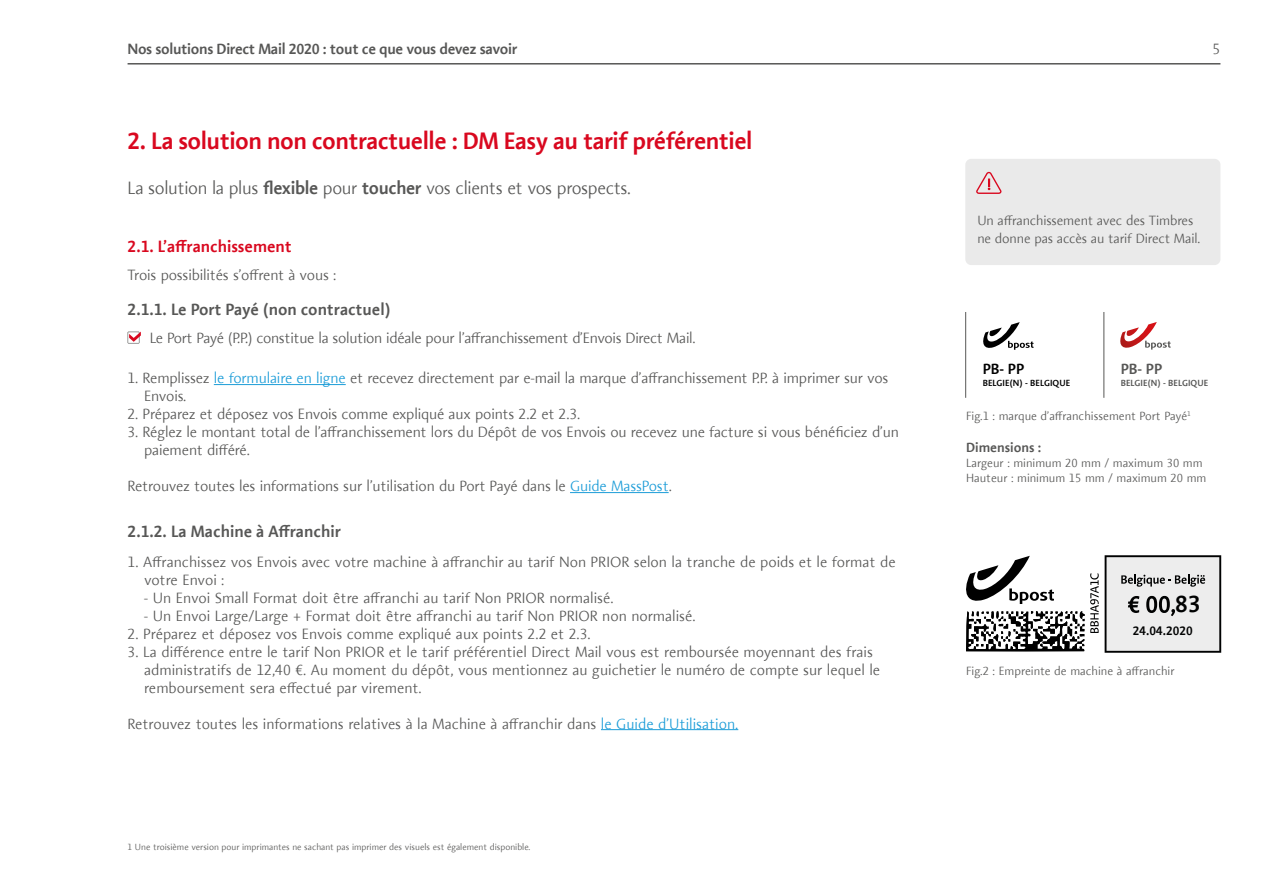
<style>
.page{position:relative;width:1263px;height:893px;background:#fff}
.page>*{position:absolute;margin:0;border:0;box-sizing:border-box;transform-origin:0 0}
.t1{font:600 24px "Aroma No 2 LT Com";letter-spacing:-.02em;color:#d9081f}
.t2{font:600 23.85px "Aroma No 2 LT Com";color:#010202}
.t3{font:300 18px "Aroma No 2 LT Com";letter-spacing:-.02em;color:#575756}
.t4{font:600 16.5px "Aroma No 2 LT Com";color:#575756}
.t5{font:600 16.5px "Aroma No 2 LT Com";color:#d9081f}
.t6{font:300 15px/18px "Aroma No 2 LT Com";letter-spacing:-.01em;color:#575756}
.t7{font:600 15px "Aroma No 2 LT Com";letter-spacing:-.02em;color:#575756}
.t8{font:600 15px "Aroma No 2 LT Com";color:#000}
.t9{font:300 13.5px/18px "Aroma No 2 LT Com";letter-spacing:-.01em;color:#575756}
.t10{font:600 13.5px "Aroma No 2 LT Com";color:#575756}
.t11{font:600 12.45px "Aroma No 2 LT Com";color:#010202}
.t12{font:300 12px/15px "Aroma No 2 LT Com";color:#575756}
.t13{font:300 9px "Aroma No 2 LT Com";color:#575756}
.t14{font:600 9px "Aroma No 2 LT Com";letter-spacing:.01em;color:#000}
.t15{font:600 9px "Aroma No 2 LT Com";letter-spacing:.01em;color:#575756}
.s1{font-weight:600}
.s2{color:#1d9dd8}
</style>
<div class="page">
<hr style="left:128px;top:63px;width:1092px;height:2px;background:#575756">
<hr style="left:214px;top:384px;width:132px;height:1px;background:#1d9dd8">
<hr style="left:570px;top:492px;width:99px;height:1px;background:#1d9dd8">
<hr style="left:601px;top:729px;width:137px;height:1px;background:#1d9dd8">
<div style="left:965px;top:159px;width:255px;height:106px;background:#eaeaea;border-radius:6px"></div>
<svg style="left:128px;top:332px;width:13px;height:11px"></svg>
<hr style="left:965px;top:312px;width:1px;height:86px;background:#575756">
<hr style="left:1103px;top:312px;width:1px;height:86px;background:#575756">
<svg style="left:983px;top:322px;width:50px;height:28px"></svg>
<svg style="left:1120px;top:322px;width:51px;height:28px"></svg>
<svg style="left:966px;top:555px;width:255px;height:98px"></svg>
<svg style="left:976px;top:172px;width:25px;height:22px"></svg>
<p class="t7" style="left:128px;top:39px;width:391px">Nos solutions Direct Mail 2020 : tout ce que vous devez savoir</p>
<p class="t6" style="left:1212px;top:40px;width:9px">5</p>
<h1 class="t1" style="left:128px;top:125px;width:626px">2. La solution non contractuelle : DM Easy au tarif préférentiel</h1>
<p class="t3" style="left:128px;top:176px;width:505px">La solution la plus <span class="s1">flexible</span> pour <span class="s1">toucher</span> vos clients et vos prospects.</p>
<p class="t5" style="left:128px;top:236px;width:166px">2.1. L’affranchissement</p>
<p class="t6" style="left:128px;top:266px;width:210px">Trois possibilités s’offrent à vous :</p>
<p class="t4" style="left:128px;top:298px;width:264px">2.1.1. Le Port Payé (non contractuel)</p>
<p class="t6" style="left:150px;top:329px;width:547px">Le Port Payé (P.P.) constitue la solution idéale pour l’affranchissement d’Envois Direct Mail.</p>
<p class="t6" style="left:144px;top:369px;width:746px;text-indent:-16px">1. Remplissez <span class="s2">le formulaire en ligne</span> et recevez directement par e-mail la marque d’affranchissement P.P. à imprimer sur vos<br>Envois.</p>
<p class="t6" style="left:128px;top:405px;width:454px">2. Préparez et déposez vos Envois comme expliqué aux points 2.2 et 2.3.</p>
<p class="t6" style="left:144px;top:423px;width:756px;text-indent:-16px">3. Réglez le montant total de l’affranchissement lors du Dépôt de vos Envois ou recevez une facture si vous bénéficiez d’un paiement différé.</p>
<p class="t6" style="left:128px;top:477px;width:546px">Retrouvez toutes les informations sur l’utilisation du Port Payé dans le <span class="s2">Guide MassPost</span>.</p>
<p class="t4" style="left:128px;top:520px;width:215px">2.1.2. La Machine à Affranchir</p>
<p class="t6" style="left:144px;top:552px;width:753px;text-indent:-16px">1. Affranchissez vos Envois avec votre machine à affranchir au tarif Non PRIOR selon la tranche de poids et le format de votre Envoi :</p>
<p class="t6" style="left:144px;top:588px;width:471px">- Un Envoi Small Format doit être affranchi au tarif Non PRIOR normalisé.</p>
<p class="t6" style="left:144px;top:606px;width:553px">- Un Envoi Large/Large + Format doit être affranchi au tarif Non PRIOR non normalisé.</p>
<p class="t6" style="left:128px;top:624px;width:465px">2. Préparez et déposez vos Envois comme expliqué aux points 2.2 et 2.3.</p>
<p class="t6" style="left:144px;top:642px;width:738px;text-indent:-16px">3. La différence entre le tarif Non PRIOR et le tarif préférentiel Direct Mail vous est remboursée moyennant des frais administratifs de 12,40 €. Au moment du dépôt, vous mentionnez au guichetier le numéro de compte sur lequel le remboursement sera effectué par virement.</p>
<p class="t6" style="left:128px;top:714px;width:612px">Retrouvez toutes les informations relatives à la Machine à affranchir dans <span class="s2">le Guide d’Utilisation.</span></p>
<p class="t13" style="left:128px;top:842px;width:404px">1 Une troisième version pour imprimantes ne sachant pas imprimer des visuels est également disponible.</p>
<p class="t9" style="left:977px;top:211px;width:224px">Un affranchissement avec des Timbres ne donne pas accès au tarif Direct Mail.</p>
<p class="t8" style="left:983px;top:359px;width:43px">PB- PP</p>
<p class="t14" style="left:983px;top:377px;width:89px">BELGIE(N) - BELGIQUE</p>
<p class="t7" style="left:1121px;top:359px;width:43px">PB- PP</p>
<p class="t15" style="left:1121px;top:377px;width:89px">BELGIE(N) - BELGIQUE</p>
<p class="t12" style="left:966px;top:408px;width:226px">Fig.1 : marque d’affranchissement Port Payé<sup>1</sup></p>
<p class="t10" style="left:966px;top:438px;width:77px">Dimensions :</p>
<p class="t12" style="left:966px;top:455px;width:242px">Largeur : minimum 20 mm / maximum 30 mm<br>Hauteur : minimum 15 mm / maximum 20 mm</p>
<h2 class="t2" style="left:1175px;top:588px;width:27px">83</h2>
<p class="t11" style="left:1133px;top:623px;width:61px">24.04.2020</p>
<p class="t12" style="left:966px;top:663px;width:210px">Fig.2 : Empreinte de machine à affranchir</p>
</div>
